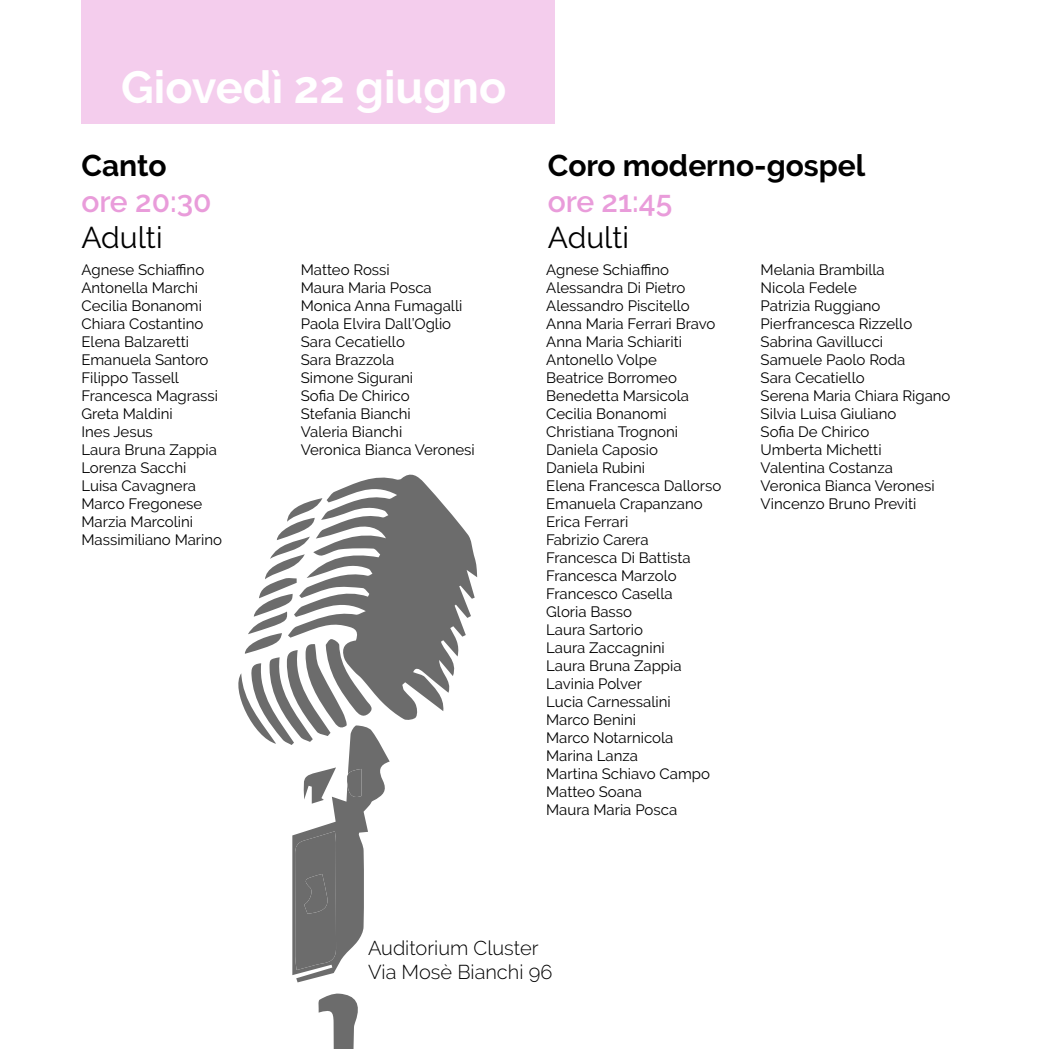
<style>
.page{position:relative;width:1049px;height:1049px;background:#fff}
.page>*{position:absolute;margin:0;border:0;box-sizing:border-box;transform-origin:0 0}
.t1{font:700 45px "Raleway";color:#fff}
.t2{font:700 30px "Raleway";color:#000}
.t3{font:600 30px "Raleway";color:#e99cda}
.t4{font:30px "Raleway";color:#000}
.t5{font:300 20px/24px "Raleway";color:#000}
.t6{font:15px/18px "Raleway";color:#000}
</style>
<div class="page">
<div style="left:81px;top:0;width:474px;height:124px;background:#f4cded"></div>
<svg style="left:328px;top:474px;width:149px;height:246px;fill:#6c6c6c"></svg>
<svg style="left:318px;top:993px;width:40px;height:56px"></svg>
<svg style="left:238px;top:498px;width:152px;height:484px"></svg>
<h1 class="t1" style="left:121px;top:61px;width:387px">Giovedì 22 giugno</h1>
<h2 class="t2" style="left:81px;top:148px;width:87px">Canto</h2>
<h2 class="t3" style="left:81px;top:184px;width:132px">ore 20:30</h2>
<h2 class="t4" style="left:81px;top:220px;width:83px">Adulti</h2>
<p class="t6" style="left:81px;top:260px;width:142px">Agnese Schiaffino<br>Antonella Marchi<br>Cecilia Bonanomi<br>Chiara Costantino<br>Elena Balzaretti<br>Emanuela Santoro<br>Filippo Tassell<br>Francesca Magrassi<br>Greta Maldini<br>Ines Jesus<br>Laura Bruna Zappia<br>Lorenza Sacchi<br>Luisa Cavagnera<br>Marco Fregonese<br>Marzia Marcolini<br>Massimiliano Marino</p>
<p class="t6" style="left:301px;top:260px;width:175px">Matteo Rossi<br>Maura Maria Posca<br>Monica Anna Fumagalli<br>Paola Elvira Dall’Oglio<br>Sara Cecatiello<br>Sara Brazzola<br>Simone Sigurani<br>Sofia De Chirico<br>Stefania Bianchi<br>Valeria Bianchi<br>Veronica Bianca Veronesi</p>
<h2 class="t2" style="left:548px;top:148px;width:319px">Coro moderno-gospel</h2>
<h2 class="t3" style="left:548px;top:184px;width:126px">ore 21:45</h2>
<h2 class="t4" style="left:548px;top:220px;width:83px">Adulti</h2>
<p class="t6" style="left:546px;top:260px;width:177px">Agnese Schiaffino<br>Alessandra Di Pietro<br>Alessandro Piscitello<br>Anna Maria Ferrari Bravo<br>Anna Maria Schiariti<br>Antonello Volpe<br>Beatrice Borromeo<br>Benedetta Marsicola<br>Cecilia Bonanomi<br>Christiana Trognoni<br>Daniela Caposio<br>Daniela Rubini<br>Elena Francesca Dallorso<br>Emanuela Crapanzano<br>Erica Ferrari<br>Fabrizio Carera<br>Francesca Di Battista<br>Francesca Marzolo<br>Francesco Casella<br>Gloria Basso<br>Laura Sartorio<br>Laura Zaccagnini<br>Laura Bruna Zappia<br>Lavinia Polver<br>Lucia Carnessalini<br>Marco Benini<br>Marco Notarnicola<br>Marina Lanza<br>Martina Schiavo Campo<br>Matteo Soana<br>Maura Maria Posca</p>
<p class="t6" style="left:761px;top:260px;width:191px">Melania Brambilla<br>Nicola Fedele<br>Patrizia Ruggiano<br>Pierfrancesca Rizzello<br>Sabrina Gavillucci<br>Samuele Paolo Roda<br>Sara Cecatiello<br>Serena Maria Chiara Rigano<br>Silvia Luisa Giuliano<br>Sofia De Chirico<br>Umberta Michetti<br>Valentina Costanza<br>Veronica Bianca Veronesi<br>Vincenzo Bruno Previti</p>
<h3 class="t5" style="left:368px;top:936px;width:186px">Auditorium Cluster<br>Via Mosè Bianchi 96</h3>
</div>
